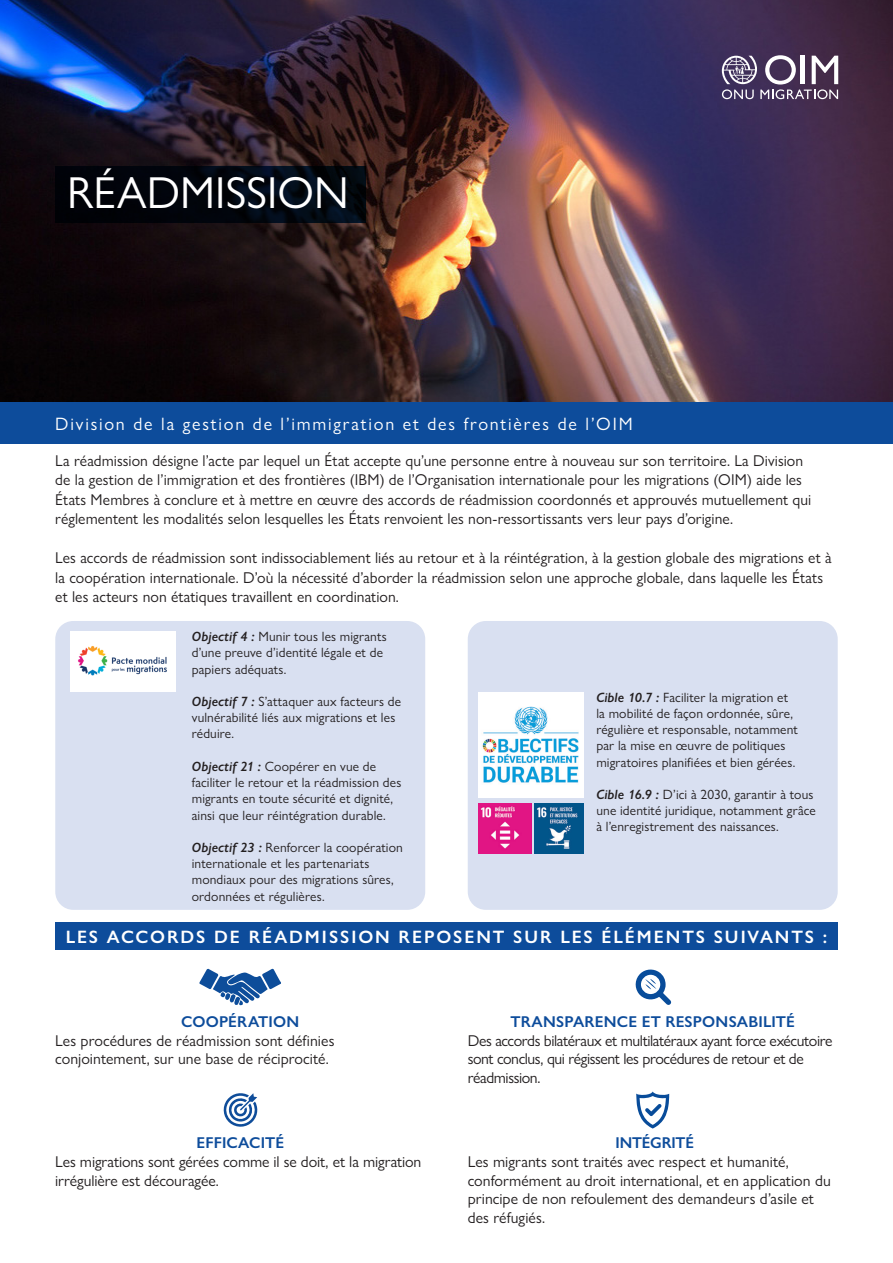
<style>
.page{position:relative;width:893px;height:1263px;background:#fff}
.page>*{position:absolute;margin:0;border:0;box-sizing:border-box;transform-origin:0 0}
.t1{font:45px "Gill Sans Nova";color:#fff}
.Paragraph_Style_1{font:18px "Gill Sans Nova";letter-spacing:.1em;color:#fff}
.Paragraph_Style_1-2{font:600 18px "Gill Sans Nova";letter-spacing:.105em;color:#fff}
.Paragraph_Style_1-3{font:15.75px/19.5px "Gill Sans Nova";letter-spacing:.005em;color:#231f20}
.Paragraph_Style_1-4{font:15.75px/18.9px "Gill Sans Nova";letter-spacing:-.025em;color:#231f20}
.Paragraph_Style_1-5{font:600 15.75px "Gill Sans Nova";letter-spacing:.01em;color:#0d4c9b}
.Paragraph_Style_1-6{font:600 15.75px "Gill Sans Nova";letter-spacing:-.015em;color:#0d4c9b}
.Paragraph_Style_1-7{font:13.5px/16.2px "Gill Sans Nova";letter-spacing:.01em;color:#231f20}
.s1{font-weight:600;font-style:italic}
</style>
<div class="page">
<img style="left:0;top:0;width:893px;height:402px">
<svg style="left:55px;top:166px;width:311px;height:57px;background:#01060e"></svg>
<svg style="left:722px;top:55px;width:116px;height:44px"></svg>
<div style="left:0;top:402px;width:893px;height:41px;background:#0d4c9b"></div>
<div style="left:55px;top:621px;width:370px;height:289px;background:#d9e0f1;border-radius:18px"></div>
<div style="left:468px;top:621px;width:370px;height:289px;background:#d9e0f1;border-radius:18px"></div>
<img style="left:478px;top:804px;width:53px;height:49px">
<div style="left:478px;top:692px;width:106px;height:106px;background:#fff"></div>
<img style="left:482px;top:706px;width:97px;height:77px">
<img style="left:535px;top:804px;width:49px;height:49px">
<div style="left:55px;top:922px;width:783px;height:27px;background:#0d4c9b"></div>
<svg style="left:199px;top:968px;width:82px;height:37px"></svg>
<svg style="left:635px;top:969px;width:36px;height:36px"></svg>
<svg style="left:223px;top:1093px;width:35px;height:34px"></svg>
<svg style="left:636px;top:1091px;width:33px;height:37px"></svg>
<img style="left:70px;top:631px;width:106px;height:61px">
<p class="t1" style="left:67px;top:166px;width:283px">RÉADMISSION</p>
<p class="Paragraph_Style_1" style="left:55px;top:413px;width:579px">Division de la gestion de l’immigration et des frontières de l’OIM</p>
<p class="Paragraph_Style_1-3" style="left:55px;top:451px;width:758px">La réadmission désigne l’acte par lequel un État accepte qu’une personne entre à nouveau sur son territoire. La Division de la gestion de l’immigration et des frontières (IBM) de l’Organisation internationale pour les migrations (OIM) aide les États Membres à conclure et à mettre en œuvre des accords de réadmission coordonnés et approuvés mutuellement qui réglementent les modalités selon lesquelles les États renvoient les non-ressortissants vers leur pays d’origine.</p>
<p class="Paragraph_Style_1-3" style="left:55px;top:548px;width:778px">Les accords de réadmission sont indissociablement liés au retour et à la réintégration, à la gestion globale des migrations et à la coopération internationale. D’où la nécessité d’aborder la réadmission selon une approche globale, dans laquelle les États et les acteurs non étatiques travaillent en coordination.</p>
<p class="Paragraph_Style_1-7" style="left:192px;top:628px;width:196px"><span class="s1">Objectif 4 :</span> Munir tous les migrants d’une preuve d’identité légale et de papiers adéquats.</p>
<p class="Paragraph_Style_1-7" style="left:192px;top:693px;width:211px"><span class="s1">Objectif 7 :</span> S’attaquer aux facteurs de vulnérabilité liés aux migrations et les réduire.</p>
<p class="Paragraph_Style_1-7" style="left:192px;top:758px;width:211px"><span class="s1">Objectif 21 :</span> Coopérer en vue de faciliter le retour et la réadmission des migrants en toute sécurité et dignité, ainsi que leur réintégration durable.</p>
<p class="Paragraph_Style_1-7" style="left:192px;top:839px;width:213px"><span class="s1">Objectif 23 :</span> Renforcer la coopération internationale et les partenariats mondiaux pour des migrations sûres, ordonnées et régulières.</p>
<p class="Paragraph_Style_1-7" style="left:596px;top:689px;width:203px"><span class="s1">Cible 10.7 :</span> Faciliter la migration et la mobilité de façon ordonnée, sûre, régulière et responsable, notamment par la mise en œuvre de politiques migratoires planifiées et bien gérées.</p>
<p class="Paragraph_Style_1-7" style="left:596px;top:786px;width:221px"><span class="s1">Cible 16.9 :</span> D’ici à 2030, garantir à tous une identité juridique, notamment grâce à l’enregistrement des naissances.</p>
<p class="Paragraph_Style_1-2" style="left:66px;top:926px;width:763px">LES ACCORDS DE RÉADMISSION REPOSENT SUR LES ÉLÉMENTS SUIVANTS :</p>
<p class="Paragraph_Style_1-5" style="left:181px;top:1011px;width:119px">COOPÉRATION</p>
<p class="Paragraph_Style_1-3" style="left:55px;top:1030px;width:281px;line-height:18.9px">Les procédures de réadmission sont définies conjointement, sur une base de réciprocité.</p>
<p class="Paragraph_Style_1-5" style="left:196px;top:1133px;width:89px">EFFICACITÉ</p>
<p class="Paragraph_Style_1-3" style="left:55px;top:1152px;width:368px;line-height:18.9px">Les migrations sont gérées comme il se doit, et la migration irrégulière est découragée.</p>
<p class="Paragraph_Style_1-5" style="left:510px;top:1011px;width:286px">TRANSPARENCE ET RESPONSABILITÉ</p>
<p class="Paragraph_Style_1-4" style="left:468px;top:1030px;width:366px">Des accords bilatéraux et multilatéraux ayant force exécutoire sont conclus, qui régissent les procédures de retour et de réadmission.</p>
<p class="Paragraph_Style_1-6" style="left:616px;top:1133px;width:80px">INTÉGRITÉ</p>
<p class="Paragraph_Style_1-3" style="left:468px;top:1152px;width:365px;line-height:18.9px">Les migrants sont traités avec respect et humanité, conformément au droit international, et en application du principe de non refoulement des demandeurs d’asile et des réfugiés.</p>
</div>
